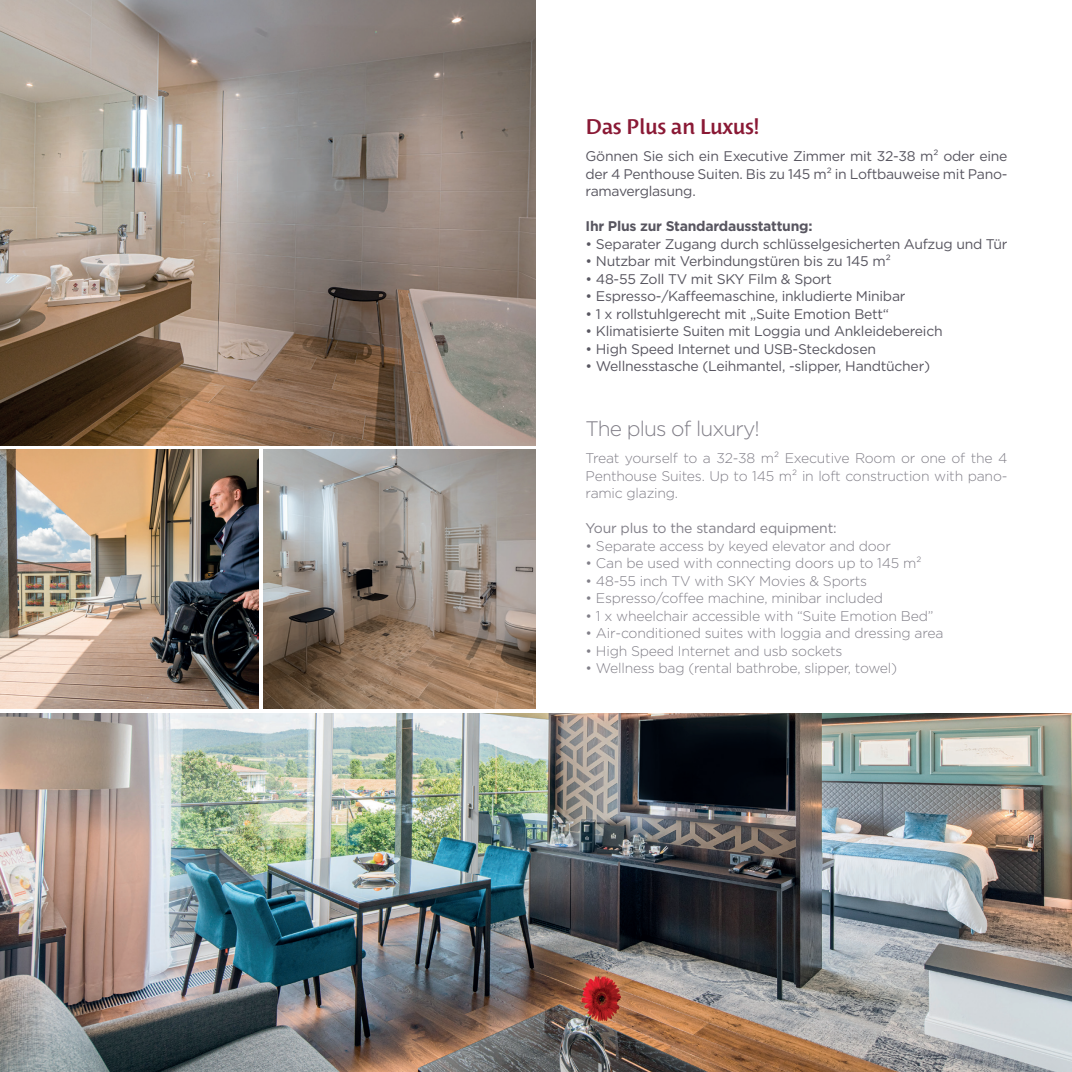
<style>
.page{position:relative;width:1072px;height:1072px;background:#fff}
.page>*{position:absolute;margin:0;border:0;box-sizing:border-box;transform-origin:0 0}
.t1{font:300 21px "Gotham";letter-spacing:-.04em;color:#817f88}
.t2{font:600 21px "Costa Std";letter-spacing:-.02em;color:#8a1935}
.t3{font:14px/17.5px "Gotham";letter-spacing:-.02em;color:#585660}
.t4{font:300 14px/17.5px "Gotham";letter-spacing:-.015em;color:#817f88;text-align:justify}
.t5{font:14px "Gotham";letter-spacing:-.015em;color:#817f88}
.t6{font:700 14px "Gotham";letter-spacing:-.02em;color:#585660}
</style>
<div class="page">
<img style="left:0;top:713px;width:1071px;height:358px">
<img style="left:0;top:0;width:536px;height:445px">
<img style="left:0;top:450px;width:258px;height:258px">
<img style="left:263px;top:450px;width:273px;height:258px">
<h1 class="t2" style="left:585px;top:114px;width:176px">Das Plus an Luxus!</h1>
<p class="t3" style="left:585px;top:147px;width:423px">Gönnen Sie sich ein Executive Zimmer mit 32-38 m² oder eine der 4 Penthouse Suiten. Bis zu 145 m² in Loftbauweise mit Pano&shy;ramaverglasung.</p>
<p class="t6" style="left:585px;top:217px;width:228px">Ihr Plus zur Standardausstattung:</p>
<p class="t3" style="left:585px;top:235px;width:423px">• Separater Zugang durch schlüsselgesicherten Aufzug und Tür</p>
<p class="t3" style="left:585px;top:252px;width:307px">• Nutzbar mit Verbindungstüren bis zu 145 m²</p>
<p class="t3" style="left:585px;top:270px;width:248px">• 48-55 Zoll TV mit SKY Film &amp; Sport</p>
<p class="t3" style="left:585px;top:287px;width:321px">• Espresso-/Kaffeemaschine, inkludierte Minibar</p>
<p class="t3" style="left:585px;top:305px;width:305px">• 1 x rollstuhlgerecht mit „Suite Emotion Bett“</p>
<p class="t3" style="left:585px;top:322px;width:358px">• Klimatisierte Suiten mit Loggia und Ankleidebereich</p>
<p class="t3" style="left:585px;top:340px;width:292px">• High Speed Internet und USB-Steckdosen</p>
<p class="t3" style="left:585px;top:357px;width:346px">• Wellnesstasche (Leihmantel, -slipper, Handtücher)</p>
<h1 class="t1" style="left:585px;top:415px;width:176px">The plus of luxury!</h1>
<p class="t4" style="left:585px;top:449px;width:423px">Treat yourself to a 32-38 m² Executive Room or one of the 4<br>Penthouse Suites. Up to 145 m² in loft construction with pano&shy;ramic glazing.</p>
<p class="t5" style="left:585px;top:519px;width:252px">Your plus to the standard equipment:</p>
<p class="t4" style="left:585px;top:536px;width:307px">• Separate access by keyed elevator and door</p>
<p class="t4" style="left:585px;top:554px;width:338px">• Can be used with connecting doors up to 145 m²</p>
<p class="t4" style="left:585px;top:571px;width:283px">• 48-55 inch TV with SKY Movies &amp; Sports</p>
<p class="t4" style="left:585px;top:589px;width:299px">• Espresso/coffee machine, minibar included</p>
<p class="t4" style="left:585px;top:606px;width:349px">• 1 x wheelchair accessible with “Suite Emotion Bed”</p>
<p class="t4" style="left:585px;top:624px;width:359px">• Air-conditioned suites with loggia and dressing area</p>
<p class="t4" style="left:585px;top:641px;width:258px">• High Speed Internet and usb sockets</p>
<p class="t4" style="left:585px;top:659px;width:313px">• Wellness bag (rental bathrobe, slipper, towel)</p>
</div>
